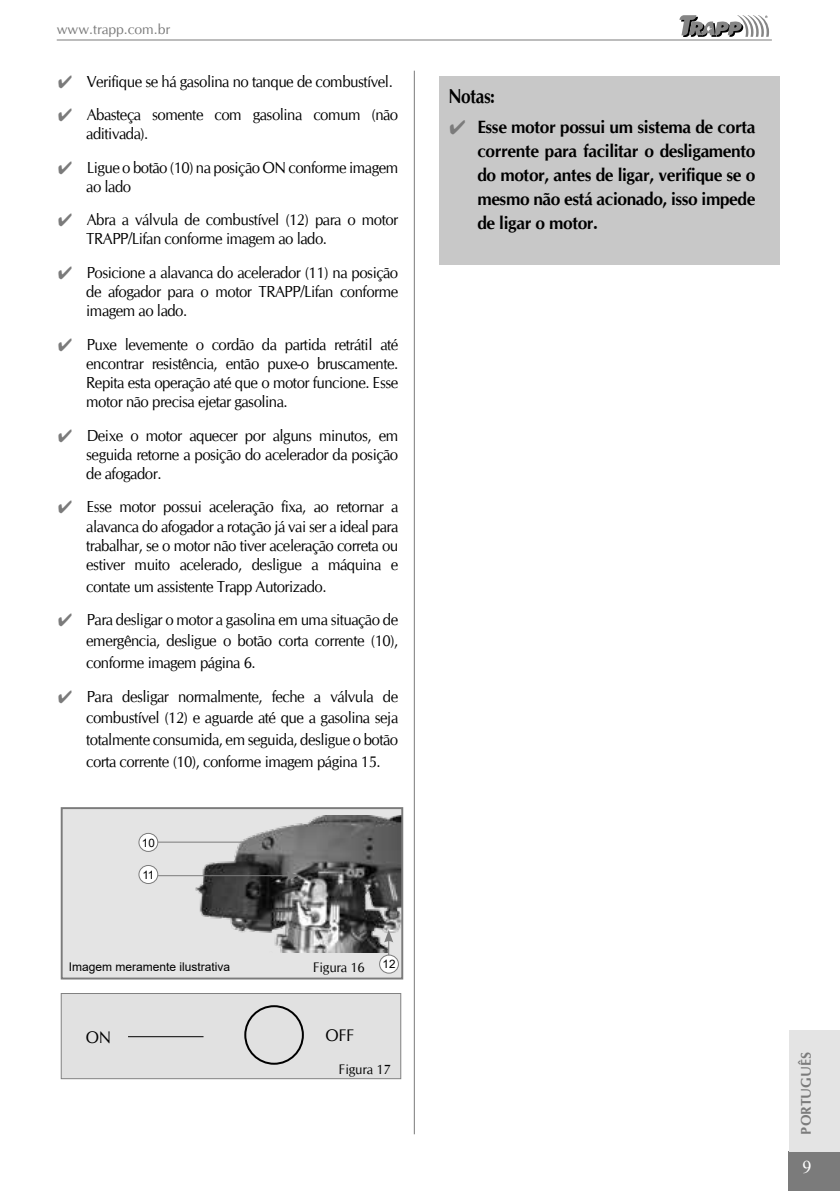
<style>
.page{position:relative;width:840px;height:1191px;background:#fff}
.page>*{position:absolute;margin:0;border:0;box-sizing:border-box;transform-origin:0 0}
.t1{font:700 20.2px "CG Omega";letter-spacing:-.02em;color:#000;scale:.85 1}
.t2{font:18px "Times New Roman";color:#fff}
.t3{font:700 17.8px/24px "CG Omega";letter-spacing:-.02em;color:#000;text-align:justify}
.t4{font:16.8px "CG Omega";color:#000;scale:.95 1}
.t5{font:16px/19.2px "CG Omega";letter-spacing:-.03em;color:#000;scale:.94 1}
.t6{font:14px "CG Omega";color:#7b7b7b}
.t7{font:700 14px "CG Omega";color:#7b7b7b}
.t8{font:13.8px "CG Omega";letter-spacing:-.01em;color:#000;scale:.95 1}
.t9{font:12px "Arial";color:#000}
.t10{font:11.6px "Arial";color:#000}
</style>
<div class="page">
<div style="left:788px;top:1151px;width:51px;height:40px;background:#7b7b7b"></div>
<div style="left:788px;top:1029px;width:51px;height:122px;background:#e4e4e4"></div>
<hr style="left:57px;top:40px;width:714px;height:1px;background:#7a7a7a">
<svg style="left:679px;top:15px;width:89px;height:22px"></svg>
<div style="left:62px;top:808px;width:340px;height:170px;background:#e4e4e4"></div>
<img style="left:190px;top:815px;width:210px;height:137px">
<div style="left:61px;top:807px;width:342px;height:172px;border:2px solid #7b7b7b"></div>
<hr style="left:388px;top:939px;width:1px;height:34px;background:#7b7b7b">
<svg style="left:384px;top:930px;width:9px;height:12px"></svg>
<hr style="left:156px;top:875px;width:133px;height:1px;background:#7b7b7b">
<svg style="left:286px;top:871px;width:13px;height:9px"></svg>
<hr style="left:155px;top:841px;width:96px;height:1px;background:#7b7b7b">
<svg style="left:248px;top:837px;width:12px;height:9px"></svg>
<div style="left:379px;top:955px;width:19px;height:18px;background:#fff;border-radius:50%"></div>
<div style="left:379px;top:954px;width:19px;height:19px;border:1px solid #7b7b7b;border-radius:50%"></div>
<div style="left:139px;top:833px;width:19px;height:18px;background:#fff;border-radius:50%"></div>
<div style="left:138px;top:833px;width:20px;height:19px;border:1px solid #7b7b7b;border-radius:50%"></div>
<div style="left:139px;top:865px;width:19px;height:18px;background:#fff;border-radius:50%"></div>
<div style="left:138px;top:865px;width:20px;height:19px;border:1px solid #7b7b7b;border-radius:50%"></div>
<div style="left:61px;top:993px;width:340px;height:86px;background:#e1e1e1;border:1px solid #818181"></div>
<hr style="left:128px;top:1036px;width:75px;height:1px;background:#000">
<div style="left:244px;top:1005px;width:60px;height:59px;border:2px solid #000;border-radius:50%"></div>
<div style="left:439px;top:76px;width:340px;height:189px;background:#c8c8c8"></div>
<hr style="left:413px;top:71px;width:1px;height:1063px;background:#7a7a7a">
<p class="t6" style="left:57px;top:20px;width:115px">www.trapp.com.br</p>
<p class="t5" style="left:87px;top:65px;width:333px;line-height:33.4px">Verifique se há gasolina no tanque de combustível.<br>Abasteça somente com gasolina comum (não</p>
<p class="t5" style="left:86px;top:117px;width:333px;line-height:33.4px">aditivada).<br>Ligue o botão (10) na posição ON conforme imagem</p>
<p class="t5" style="left:86px;top:170px;width:333px;line-height:33.4px">ao lado<br>Abra a válvula de combustível (12) para o motor</p>
<p class="t5" style="left:86px;top:222px;width:333px;line-height:33.4px">TRAPP/Lifan conforme imagem ao lado.<br>Posicione a alavanca do acelerador (11) na posição</p>
<p class="t5" style="left:86px;top:282px;width:333px">de afogador para o motor TRAPP/Lifan conforme imagem ao lado.</p>
<p class="t5" style="left:86px;top:335px;width:333px;text-align:justify">Puxe levemente o cordão da partida retrátil até encontrar resistência, então puxe-o bruscamente.<br>Repita esta operação até que o motor funcione. Esse motor não precisa ejetar gasolina.</p>
<p class="t5" style="left:86px;top:425px;width:333px;text-align:justify">Deixe o motor aquecer por alguns minutos, em seguida retorne a posição do acelerador da posição de afogador.</p>
<p class="t5" style="left:86px;top:497px;width:333px;text-align:justify">Esse motor possui aceleração fixa, ao retornar a alavanca do afogador a rotação já vai ser a ideal para trabalhar, se o motor não tiver aceleração correta ou estiver muito acelerado, desligue a máquina e</p>
<p class="t5" style="left:86px;top:570px;width:333px;line-height:33px">contate um assistente Trapp Autorizado.<br>Para desligar o motor a gasolina em uma situação de</p>
<p class="t5" style="left:86px;top:630px;width:333px;line-height:21.6px">emergência, desligue o botão corta corrente (10), conforme imagem página 6.</p>
<p class="t5" style="left:86px;top:685px;width:333px;line-height:21.6px;text-align:justify">Para desligar normalmente, feche a válvula de combustível (12) e aguarde até que a gasolina seja totalmente consumida, em seguida, desligue o botão corta corrente (10), conforme imagem página 15.</p>
<p class="t10" style="left:142px;top:834px;width:14px">10</p>
<p class="t10" style="left:142px;top:866px;width:14px">11</p>
<p class="t9" style="left:69px;top:958px;width:163px">Imagem meramente ilustrativa</p>
<p class="t8" style="left:313px;top:958px;width:56px">Figura 16</p>
<p class="t10" style="left:382px;top:956px;width:14px">12</p>
<p class="t4" style="left:86px;top:1026px;width:28px">ON</p>
<p class="t4" style="left:325px;top:1025px;width:32px">OFF</p>
<p class="t8" style="left:339px;top:1061px;width:56px">Figura 17</p>
<p class="t1" style="left:448px;top:84px;width:56px">Notas:</p>
<p class="t3" style="left:477px;top:114px;width:279px">Esse motor possui um sistema de corta corrente para facilitar o desligamento do motor, antes de ligar, verifique se o mesmo não está acionado, isso impede de ligar o motor.</p>
<p class="t7" style="left:796px;top:1134px;width:84px;rotate:-90deg">PORTUGUÊS</p>
<p class="t2" style="left:802px;top:1154px;width:10px">9</p>
</div>
